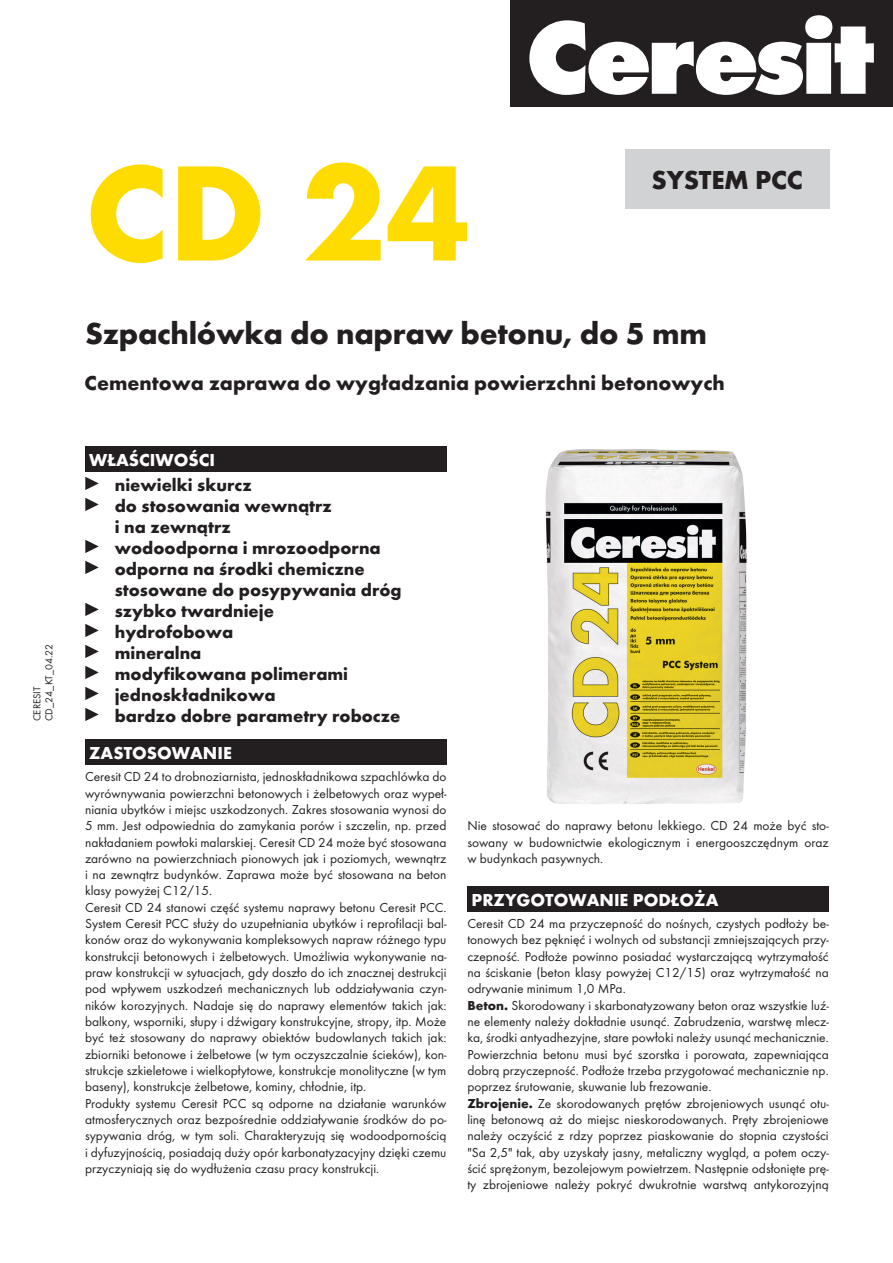
<style>
.page{position:relative;width:893px;height:1263px;background:#fff}
.page>*{position:absolute;margin:0;border:0;box-sizing:border-box;transform-origin:0 0}
.t1{font:700 141px "Futura TCE";color:#ffdc01}
._1_-_Tytul{font:700 31.5px "Futura TCE";letter-spacing:-.01em;color:#231f20}
.t2{font:700 27px "Futura TCE";letter-spacing:-.01em;color:#231f20}
._2_-_Podtytul{font:700 21px "Futura TCE";color:#231f20}
._3_-_Wlasciwosci{font:700 18px/21px "Futura TCE";color:#231f20}
.t3{font:700 18px "Futura TCE";color:#fff}
._4_-_Tekst_opisowy{font:13.5px/16.4px "Futura TCE";color:#231f20;text-align:justify}
.t4{font:10.5px "Futura TCE";color:#231f20}
.s1{font-weight:700}
</style>
<div class="page">
<div style="left:510px;top:0;width:383px;height:107px;background:#231f20"></div>
<svg style="left:529px;top:15px;width:345px;height:80px"></svg>
<div style="left:85px;top:446px;width:361px;height:26px;background:#231f20"></div>
<svg style="left:85px;top:477px;width:14px;height:13px"></svg>
<svg style="left:85px;top:498px;width:14px;height:13px"></svg>
<svg style="left:85px;top:540px;width:14px;height:13px"></svg>
<svg style="left:85px;top:561px;width:14px;height:13px"></svg>
<svg style="left:85px;top:603px;width:14px;height:13px"></svg>
<svg style="left:85px;top:624px;width:14px;height:13px"></svg>
<svg style="left:85px;top:645px;width:14px;height:13px"></svg>
<svg style="left:85px;top:666px;width:14px;height:13px"></svg>
<svg style="left:85px;top:687px;width:14px;height:13px"></svg>
<svg style="left:85px;top:708px;width:14px;height:13px"></svg>
<div style="left:85px;top:739px;width:361px;height:26px;background:#231f20"></div>
<div style="left:467px;top:886px;width:362px;height:26px;background:#231f20"></div>
<div style="left:625px;top:149px;width:204px;height:59px;background:#d1d2d4"></div>
<img style="left:545px;top:449px;width:202px;height:355px">
<p class="t4" style="left:43px;top:721px;width:79px;rotate:-90deg">CD_24_KT_04.22</p>
<p class="t4" style="left:31px;top:721px;width:36px;rotate:-90deg">CERESIT</p>
<p class="t1" style="left:85px;top:126px;width:387px">CD 24</p>
<p class="t2" style="left:652px;top:164px;width:153px">SYSTEM PCC</p>
<p class="_1_-_Tytul" style="left:85px;top:314px;width:623px">Szpachlówka do napraw betonu, do 5 mm</p>
<p class="_2_-_Podtytul" style="left:85px;top:370px;width:642px">Cementowa zaprawa do wygładzania powierzchni betonowych</p>
<p class="t3" style="left:89px;top:449px;width:127px">WŁAŚCIWOŚCI</p>
<p class="_3_-_Wlasciwosci" style="left:115px;top:474px;width:138px">niewielki skurcz</p>
<p class="_3_-_Wlasciwosci" style="left:115px;top:495px;width:219px">do stosowania wewnątrz i na zewnątrz</p>
<p class="_3_-_Wlasciwosci" style="left:115px;top:537px;width:267px">wodoodporna i mrozoodporna</p>
<p class="_3_-_Wlasciwosci" style="left:115px;top:558px;width:288px">odporna na środki chemiczne stosowane do posypywania dróg</p>
<p class="_3_-_Wlasciwosci" style="left:115px;top:600px;width:161px">szybko twardnieje</p>
<p class="_3_-_Wlasciwosci" style="left:115px;top:621px;width:120px">hydrofobowa</p>
<p class="_3_-_Wlasciwosci" style="left:115px;top:642px;width:88px">mineralna</p>
<p class="_3_-_Wlasciwosci" style="left:115px;top:663px;width:235px">modyfikowana polimerami</p>
<p class="_3_-_Wlasciwosci" style="left:115px;top:684px;width:162px">jednoskładnikowa</p>
<p class="_3_-_Wlasciwosci" style="left:115px;top:705px;width:287px">bardzo dobre parametry robocze</p>
<p class="t3" style="left:89px;top:742px;width:144px">ZASTOSOWANIE</p>
<p class="_4_-_Tekst_opisowy" style="left:85px;top:768px;width:363px">Ceresit CD 24 to drobnoziarnista, jednoskładnikowa szpachlówka do wyrównywania powierzchni betonowych i żelbetowych oraz wypeł&shy;niania ubytków i miejsc uszkodzonych. Zakres stosowania wynosi do 5 mm. Jest odpowiednia do zamykania porów i szczelin, np. przed nakładaniem powłoki malarskiej. Ceresit CD 24 może być stosowana zarówno na powierzchniach pionowych jak i poziomych, wewnątrz i na zewnątrz budynków. Zaprawa może być stosowana na beton klasy powyżej C12/15.</p>
<p class="_4_-_Tekst_opisowy" style="left:85px;top:899px;width:363px">Ceresit CD 24 stanowi część systemu naprawy betonu Ceresit PCC.<br>System Ceresit PCC służy do uzupełniania ubytków i reprofilacji bal&shy;konów oraz do wykonywania kompleksowych napraw różnego typu konstrukcji betonowych i żelbetowych. Umożliwia wykonywanie na&shy;praw konstrukcji w sytuacjach, gdy doszło do ich znacznej destrukcji pod wpływem uszkodzeń mechanicznych lub oddziaływania czyn&shy;ników korozyjnych. Nadaje się do naprawy elementów takich jak: balkony, wsporniki, słupy i dźwigary konstrukcyjne, stropy, itp. Może być też stosowany do naprawy obiektów budowlanych takich jak: zbiorniki betonowe i żelbetowe (w tym oczyszczalnie ścieków), kon&shy;strukcje szkieletowe i wielkopłytowe, konstrukcje monolityczne (w tym baseny), konstrukcje żelbetowe, kominy, chłodnie, itp.</p>
<p class="_4_-_Tekst_opisowy" style="left:85px;top:1095px;width:363px">Produkty systemu Ceresit PCC są odporne na działanie warunków atmosferycznych oraz bezpośrednie oddziaływanie środków do po&shy;sypywania dróg, w tym soli. Charakteryzują się wodoodpornością i dyfuzyjnością, posiadają duży opór karbonatyzacyjny dzięki czemu przyczyniają się do wydłużenia czasu pracy konstrukcji.</p>
<p class="_4_-_Tekst_opisowy" style="left:467px;top:817px;width:363px">Nie stosować do naprawy betonu lekkiego. CD 24 może być sto&shy;sowany w budownictwie ekologicznym i energooszczędnym oraz w budynkach pasywnych.</p>
<p class="t3" style="left:472px;top:889px;width:248px">PRZYGOTOWANIE PODŁOŻA</p>
<p class="_4_-_Tekst_opisowy" style="left:467px;top:915px;width:363px">Ceresit CD 24 ma przyczepność do nośnych, czystych podłoży be&shy;tonowych bez pęknięć i wolnych od substancji zmniejszających przy&shy;czepność. Podłoże powinno posiadać wystarczającą wytrzymałość na ściskanie (beton klasy powyżej C12/15) oraz wytrzymałość na odrywanie minimum 1,0 MPa.</p>
<p class="_4_-_Tekst_opisowy" style="left:467px;top:997px;width:363px"><span class="s1">Beton.</span> Skorodowany i skarbonatyzowany beton oraz wszystkie luź&shy;ne elementy należy dokładnie usunąć. Zabrudzenia, warstwę mlecz&shy;ka, środki antyadhezyjne, stare powłoki należy usunąć mechanicznie.<br>Powierzchnia betonu musi być szorstka i porowata, zapewniająca dobrą przyczepność. Podłoże trzeba przygotować mechanicznie np. poprzez śrutowanie, skuwanie lub frezowanie.</p>
<p class="_4_-_Tekst_opisowy" style="left:467px;top:1095px;width:363px"><span class="s1">Zbrojenie.</span> Ze skorodowanych prętów zbrojeniowych usunąć otu&shy;linę betonową aż do miejsc nieskorodowanych. Pręty zbrojeniowe należy oczyścić z rdzy poprzez piaskowanie do stopnia czystości "Sa 2,5" tak, aby uzyskały jasny, metaliczny wygląd, a potem oczy&shy;ścić sprężonym, bezolejowym powietrzem. Następnie odsłonięte prę&shy;ty zbrojeniowe należy pokryć dwukrotnie warstwą antykorozyjną</p>
</div>
